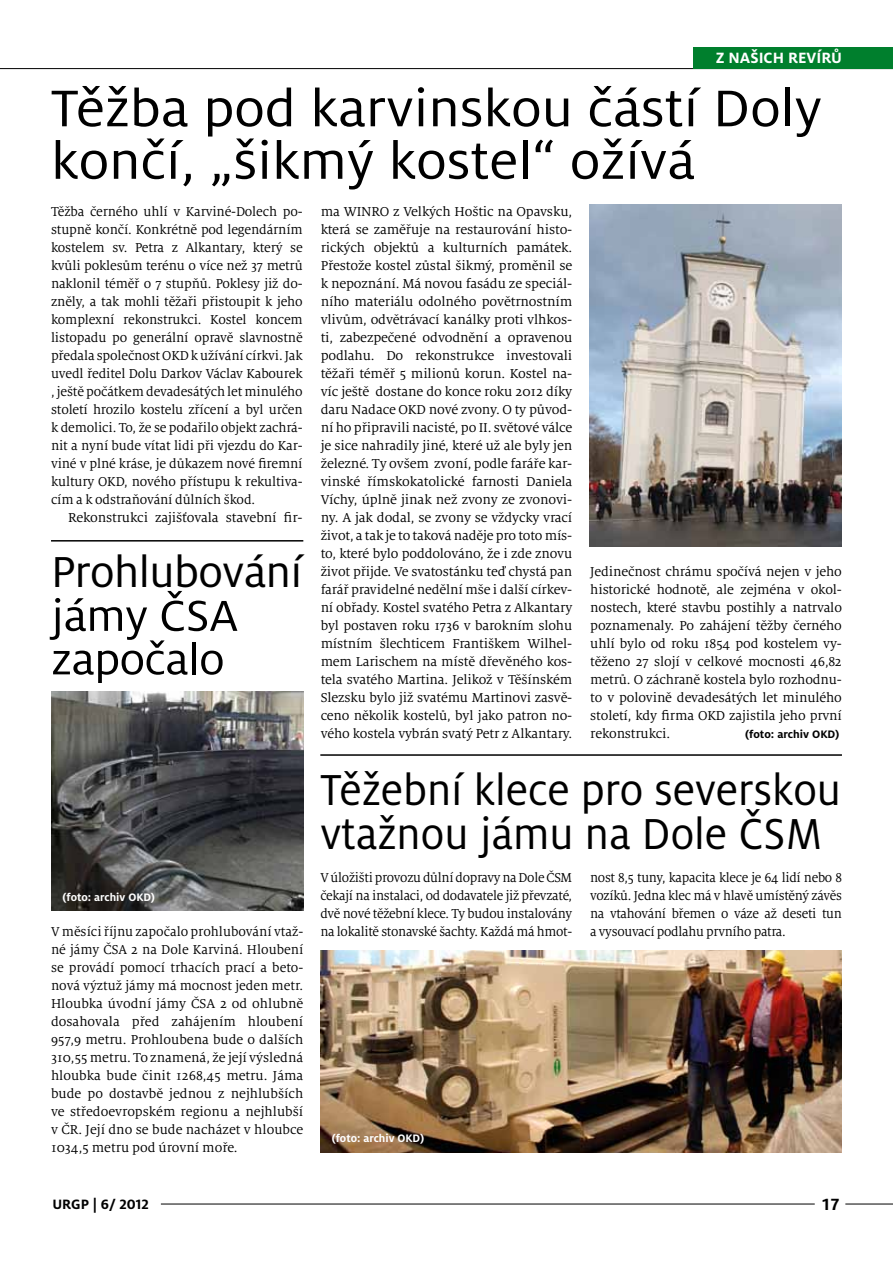
<style>
.page{position:relative;width:893px;height:1263px;background:#fff}
.page>*{position:absolute;margin:0;border:0;box-sizing:border-box;transform-origin:0 0}
.t1{font:57px/52.5px "Henkel Milo";color:#000;scale:1.06 1}
.t2{font:48px/43.5px "Henkel Milo";color:#000}
.t3{font:700 18px "Henkel Milo";color:#000}
.t4{font:700 16.5px "Henkel Milo";color:#fff}
.t5{font:700 15px "Henkel Milo";color:#000}
.t6{font:14.25px/18px "Henkel Milo Serif";letter-spacing:-.01em;color:#000;text-align:justify}
.t7{font:14.25px/18px "Henkel Milo Serif";letter-spacing:-.01em;color:#000;text-align:justify;scale:.96 1}
.t8{font:700 12px "Henkel Milo";color:#fff}
.t9{font:700 12px "Henkel Milo";color:#000}
</style>
<div class="page">
<hr style="left:0;top:68px;width:893px;height:1px;background:#000">
<hr style="left:845px;top:1204px;width:48px;height:1px;background:#000">
<hr style="left:161px;top:1204px;width:654px;height:1px;background:#000">
<div style="left:693px;top:48px;width:200px;height:21px;background:#007f2d"></div>
<img style="left:590px;top:205px;width:252px;height:341px">
<img style="left:51px;top:691px;width:252px;height:219px">
<img style="left:321px;top:950px;width:521px;height:202px">
<hr style="left:320px;top:754px;width:522px;height:2px;background:#000">
<hr style="left:51px;top:540px;width:252px;height:1px;background:#000">
<p class="t4" style="left:716px;top:49px;width:23px">Z NAŠIC</p>
<p class="t4" style="left:773px;top:49px;width:59px">H REVÍRŮ</p>
<h1 class="t1" style="left:51px;top:83px;width:729px">Těžba pod karvinskou částí Doly končí, „šikmý kostel“ ožívá</h1>
<p class="t6" style="left:51px;top:203px;width:253px">Těžba černého uhlí v Karviné-Dolech po&shy;stupně končí. Konkrétně pod legendárním kostelem sv. Petra z Alkantary, který se kvůli poklesům terénu o více než 37 metrů naklonil téměř o 7 stupňů. Poklesy již do&shy;zněly, a tak mohli těžaři přistoupit k jeho komplexní rekonstrukci. Kostel koncem listopadu po generální opravě slavnostně předala společnost OKD k užívání církvi. Jak uvedl ředitel Dolu Darkov Václav Kabourek , ještě počátkem devadesátých let minulého století hrozilo kostelu zřícení a byl určen k demolici. To, že se podařilo objekt zachrá&shy;nit a nyní bude vítat lidi při vjezdu do Kar&shy;viné v plné kráse, je důkazem nové firemní kultury OKD, nového přístupu k rekultiva&shy;cím a k odstraňování důlních škod.</p>
<p class="t6" style="left:68px;top:509px;width:236px">Rekonstrukci zajišťovala stavební fir-</p>
<h2 class="t2" style="left:51px;top:551px;width:253px">Prohlubování jámy ČSA započalo</h2>
<p class="t8" style="left:63px;top:890px;width:75px">(foto: archiv OKD</p>
<p class="t8" style="left:151px;top:890px;width:6px">)</p>
<p class="t6" style="left:51px;top:923px;width:254px">V měsíci říjnu započalo prohlubování vtaž&shy;né jámy ČSA 2 na Dole Karviná. Hloubení se provádí pomocí trhacích prací a beto&shy;nová výztuž jámy má mocnost jeden metr.<br>Hloubka úvodní jámy ČSA 2 od ohlubně dosahovala před zahájením hloubení 957,9 metru. Prohloubena bude o dalších 310,55 metru. To znamená, že její výsledná hloubka bude činit 1268,45 metru. Jáma bude po dostavbě jednou z nejhlubších ve středoevropském regionu a nejhlubší v ČR. Její dno se bude nacházet v hloubce 1034,5 metru pod úrovní moře.</p>
<p class="t6" style="left:321px;top:203px;width:253px">ma WINRO z Velkých Hoštic na Opavsku, která se zaměřuje na restaurování histo&shy;rických objektů a kulturních památek.<br>Přestože kostel zůstal šikmý, proměnil se k nepoznání. Má novou fasádu ze speciál&shy;ního materiálu odolného povětrnostním vlivům, odvětrávací kanálky proti vlhkos&shy;ti, zabezpečené odvodnění a opravenou podlahu. Do rekonstrukce investovali těžaři téměř 5 milionů korun. Kostel na&shy;víc ještě dostane do konce roku 2012 díky daru Nadace OKD nové zvony. O ty původ&shy;ní ho připravili nacisté, po II. světové válce je sice nahradily jiné, které už ale byly jen železné. Ty ovšem zvoní, podle faráře kar&shy;vinské římskokatolické farnosti Daniela Víchy, úplně jinak než zvony ze zvonovi&shy;ny. A jak dodal, se zvony se vždycky vrací život, a tak je to taková naděje pro toto mís&shy;to, které bylo poddolováno, že i zde znovu život přijde. Ve svatostánku teď chystá pan farář pravidelné nedělní mše i další církev&shy;ní obřady. Kostel svatého Petra z Alkantary byl postaven roku 1736 v barokním slohu místním šlechticem Františkem Wilhel&shy;mem Larischem na místě dřevěného kos&shy;tela svatého Martina. Jelikož v Těšínském Slezsku bylo již svatému Martinovi zasvě&shy;ceno několik kostelů, byl jako patron no&shy;vého kostela vybrán svatý Petr z Alkantary.</p>
<p class="t6" style="left:590px;top:563px;width:253px">Jedinečnost chrámu spočívá nejen v jeho historické hodnotě, ale zejména v okol&shy;nostech, které stavbu postihly a natrvalo poznamenaly. Po zahájení těžby černého uhlí bylo od roku 1854 pod kostelem vy&shy;těženo 27 slojí v celkové mocnosti 46,82 metrů. O záchraně kostela bylo rozhodnu&shy;to v polovině devadesátých let minulého století, kdy firma OKD zajistila jeho první rekonstrukci.</p>
<p class="t9" style="left:745px;top:727px;width:76px">(foto: archiv OKD</p>
<p class="t9" style="left:835px;top:727px;width:6px">)</p>
<h2 class="t2" style="left:320px;top:769px;width:522px">Těžební klece pro severskou vtažnou jámu na Dole ČSM</h2>
<p class="t7" style="left:320px;top:869px;width:264px">V úložišti provozu důlní dopravy na Dole ČSM čekají na instalaci, od dodavatele již převzaté, dvě nové těžební klece. Ty budou instalovány na lokalitě stonavské šachty. Každá má hmot-</p>
<p class="t7" style="left:590px;top:869px;width:264px">nost 8,5 tuny, kapacita klece je 64 lidí nebo 8 vozíků. Jedna klec má v hlavě umístěný závěs na vtahování břemen o váze až deseti tun a vysouvací podlahu prvního patra.</p>
<p class="t8" style="left:332px;top:1131px;width:75px">(foto: archiv OKD</p>
<p class="t8" style="left:420px;top:1131px;width:6px">)</p>
<p class="t5" style="left:52px;top:1195px;width:98px">URGP | 6/ 2012</p>
<p class="t3" style="left:821px;top:1194px;width:21px">17</p>
</div>
